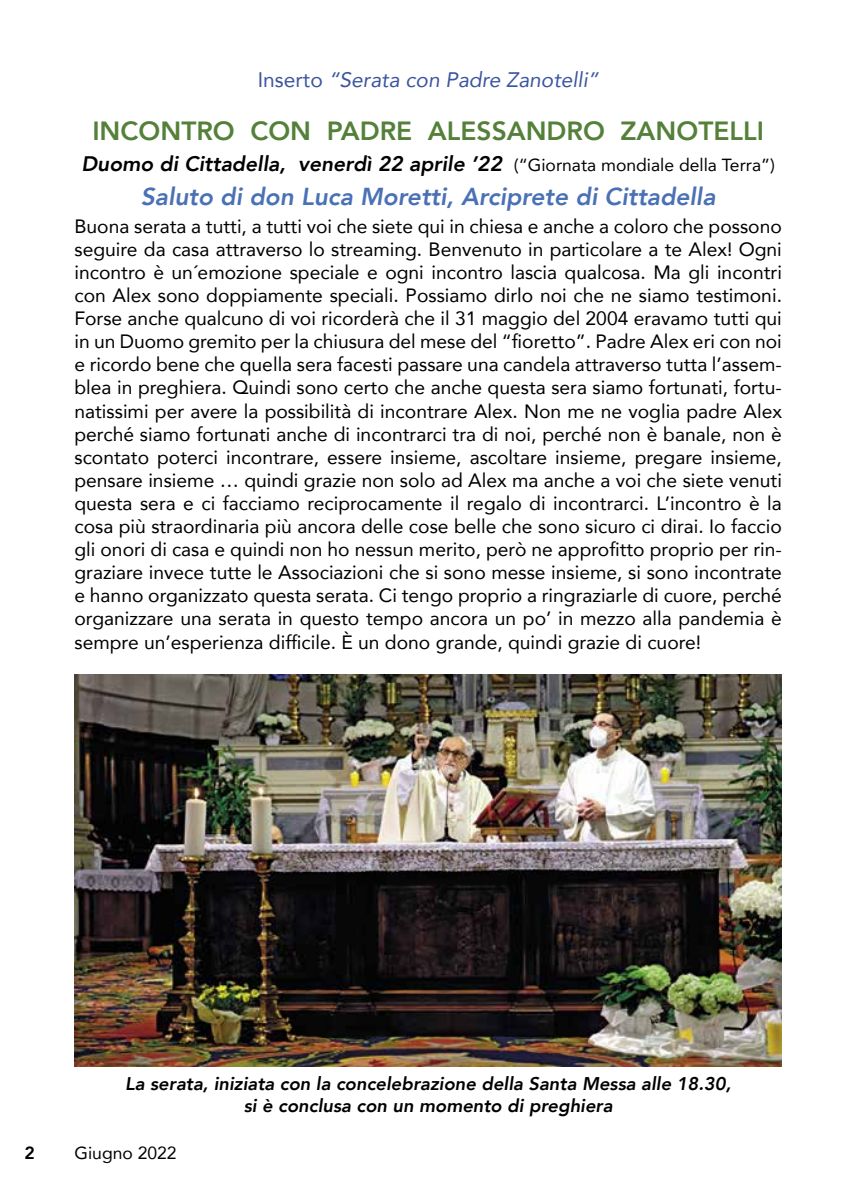
<style>
.page{position:relative;width:844px;height:1191px;background:#fff}
.page>*{position:absolute;margin:0;border:0;box-sizing:border-box;transform-origin:0 0}
.t1{font:800 26.25px "Avenir";color:#548039}
.t2{font:italic 800 24.5px "Avenir";color:#4a71b5}
.t3{font:italic 800 21px "Avenir";color:#000}
.t4{font:italic 21px "Avenir";color:#3b569f}
.t5{font:19.25px/23.1px "Avenir";color:#000;text-align:justify}
.t6{font:italic 800 18.38px/22.1px "Avenir";color:#000;text-align:center}
.t7{font:17.5px "Avenir";color:#000}
.t8{font:800 17.5px "Avenir";color:#000}
.s1{font-style:normal}
.s2{font-weight:400;font-style:normal;font-size:17.5px}
</style>
<div class="page">
<img style="left:74px;top:675px;width:707px;height:392px">
<p class="t4" style="left:258px;top:67px;width:342px"><span class="s1">Inserto</span> “Serata con Padre Zanotelli”</p>
<h1 class="t1" style="left:92px;top:111px;width:673px">INCONTRO CON PADRE ALESSANDRO ZANOTELLI</h1>
<p class="t3" style="left:81px;top:151px;width:695px">Duomo di Cittadella, venerdì 22 aprile ’22 <span class="s2">(“Giornata mondiale della Terra”)</span></p>
<p class="t2" style="left:141px;top:182px;width:576px">Saluto di don Luca Moretti, Arciprete di Cittadella</p>
<p class="t5" style="left:74px;top:214px;width:708px">Buona serata a tutti, a tutti voi che siete qui in chiesa e anche a coloro che possono seguire da casa attraverso lo streaming. Benvenuto in particolare a te Alex! Ogni incontro è un´emozione speciale e ogni incontro lascia qualcosa. Ma gli incontri con Alex sono doppiamente speciali. Possiamo dirlo noi che ne siamo testimoni.<br>Forse anche qualcuno di voi ricorderà che il 31 maggio del 2004 eravamo tutti qui in un Duomo gremito per la chiusura del mese del “fioretto”. Padre Alex eri con noi e ricordo bene che quella sera facesti passare una candela attraverso tutta l’assem&shy;blea in preghiera. Quindi sono certo che anche questa sera siamo fortunati, fortu&shy;natissimi per avere la possibilità di incontrare Alex. Non me ne voglia padre Alex perché siamo fortunati anche di incontrarci tra di noi, perché non è banale, non è scontato poterci incontrare, essere insieme, ascoltare insieme, pregare insieme, pensare insieme … quindi grazie non solo ad Alex ma anche a voi che siete venuti questa sera e ci facciamo reciprocamente il regalo di incontrarci. L’incontro è la cosa più straordinaria più ancora delle cose belle che sono sicuro ci dirai. Io faccio gli onori di casa e quindi non ho nessun merito, però ne approfitto proprio per rin&shy;graziare invece tutte le Associazioni che si sono messe insieme, si sono incontrate e hanno organizzato questa serata. Ci tengo proprio a ringraziarle di cuore, perché organizzare una serata in questo tempo ancora un po’ in mezzo alla pandemia è sempre un’esperienza difficile. È un dono grande, quindi grazie di cuore!</p>
<p class="t6" style="left:125px;top:1073px;width:607px">La serata, iniziata con la concelebrazione della Santa Messa alle 18.30, si è conclusa con un momento di preghiera</p>
<p class="t8" style="left:25px;top:1139px;width:12px">2</p>
<p class="t7" style="left:74px;top:1138px;width:104px">Giugno 2022</p>
</div>
